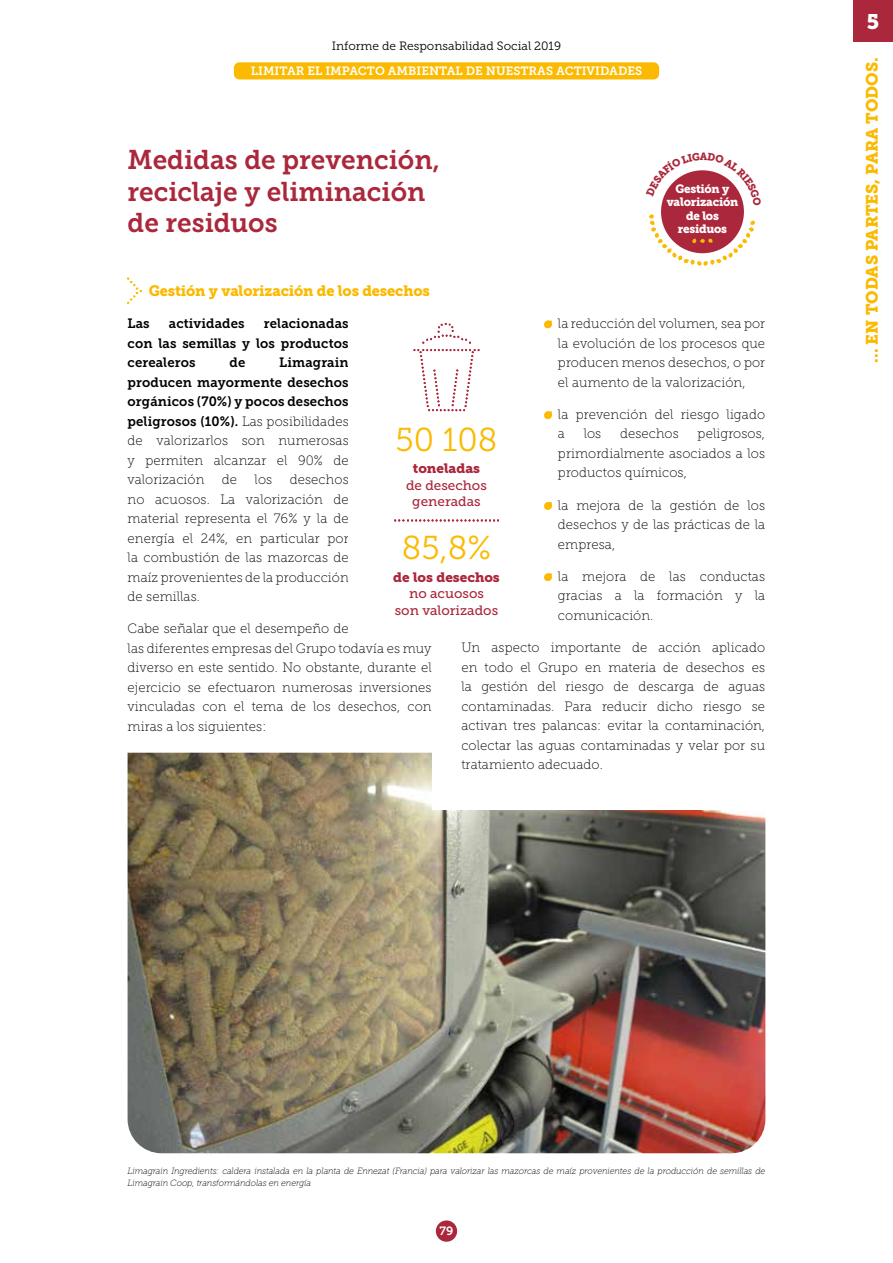
<style>
.page{position:relative;width:893px;height:1263px;background:#fff}
.page>*{position:absolute;margin:0;border:0;box-sizing:border-box;transform-origin:0 0}
.t1{font:33px "Museo Slab 300";color:#fbba00}
.t2{font:27px/31.5px "Museo Slab 700";color:#ab273b}
.t3{font:21px "Museo Slab 900";color:#fff}
.t4{font:16.5px "Museo Slab 900";color:#fbba00}
.t5{font:15px "Museo Slab 900";letter-spacing:-.01em;color:#fbba00}
.t6{font:13.5px/19.5px "Museo Slab 100";letter-spacing:.01em;color:#000;text-align:justify}
.t7{font:13.5px/19.5px "Museo Slab 700";letter-spacing:.01em;color:#000;text-align:justify}
.t8{font:13.5px/16.5px "Museo Slab 500";color:#ab273b;text-align:center}
.t9{font:13.5px "Museo Slab 900";color:#ab273b}
.t10{font:12px "Museo Slab 700";color:#fff}
.t11{font:12px "Museo Slab 300";color:#000}
.t12{font:12px/13.5px "Museo Slab 900";letter-spacing:-.02em;color:#fff;text-align:center;scale:.96 1}
.t13{font:italic 9px/12px "Museo Slab 100";letter-spacing:-.01em;color:#000}
.s1{font-family:"Museo Slab 100"}
</style>
<div class="page">
<div style="left:436px;top:1220px;width:21px;height:22px;background:#ab273b;border-radius:50%"></div>
<div style="left:854px;top:0;width:39px;height:42px;background:#ab273b"></div>
<img style="left:128px;top:753px;width:637px;height:400px">
<div style="left:432px;top:684px;width:352px;height:126px;background:#fff"></div>
<div style="left:544px;top:321px;width:8px;height:7px;background:#fbba00;border-radius:50%"></div>
<div style="left:544px;top:411px;width:8px;height:8px;background:#fbba00;border-radius:50%"></div>
<div style="left:544px;top:502px;width:8px;height:8px;background:#fbba00;border-radius:50%"></div>
<div style="left:544px;top:573px;width:8px;height:8px;background:#fbba00;border-radius:50%"></div>
<svg style="left:127px;top:277px;width:15px;height:27px"></svg>
<svg style="left:394px;top:519px;width:105px;height:3px"></svg>
<div style="left:661px;top:170px;width:83px;height:83px;background:#ab273b;border-radius:50%"></div>
<svg style="left:649px;top:214px;width:106px;height:52px"></svg>
<svg style="left:413px;top:323px;width:67px;height:89px"></svg>
<div style="left:234px;top:62px;width:425px;height:17px;background:#fbba00;border-radius:6px"></div>
<svg style="left:661px;top:170px;width:83px;height:36px"></svg>
<p class="t11" style="left:332px;top:39px;width:231px">Informe de Responsabilidad Social 2019</p>
<p class="t10" style="left:251px;top:64px;width:393px">LIMITAR EL IMPACTO AMBIENTAL DE NUESTRAS ACTIVIDADES</p>
<h2 class="t2" style="left:128px;top:144px;width:314px">Medidas de prevención, reciclaje y eliminación de residuos</h2>
<p class="t5" style="left:149px;top:282px;width:282px">Gestión y valorización de los desechos</p>
<p class="t12" style="left:667px;top:182px;width:76px">Gestión y valorización de los residuos</p>
<p class="t7" style="left:128px;top:314px;width:223px;text-indent:136px">relacionadas con las semillas y los productos cerealeros</p>
<p class="t7" style="left:128px;top:314px;width:24px">Las</p>
<p class="t7" style="left:169px;top:314px;width:77px">actividades</p>
<p class="t6" style="left:558px;top:314px;width:209px">la reducción del volumen, sea por la evolución de los procesos que producen menos desechos, o por el aumento de la valorización,</p>
<p class="t6" style="left:558px;top:405px;width:209px">la prevención del riesgo ligado a</p>
<p class="t7" style="left:128px;top:353px;width:223px;text-indent:152px">Limagrain producen mayormente desechos orgánicos (70%) y pocos desechos peligrosos (10%). <span class="s1">Las posibilidades</span></p>
<p class="t6" style="left:128px;top:431px;width:223px">de valorizarlos son numerosas y permiten alcanzar el 90% de valorización</p>
<p class="t7" style="left:230px;top:353px;width:17px">de</p>
<h1 class="t1" style="left:396px;top:422px;width:103px">50 108</h1>
<p class="t9" style="left:413px;top:461px;width:69px">toneladas</p>
<p class="t8" style="left:406px;top:477px;width:82px">de desechos generadas</p>
<h1 class="t1" style="left:402px;top:530px;width:91px">85,8%</h1>
<p class="t9" style="left:393px;top:569px;width:108px">de los desechos</p>
<p class="t8" style="left:395px;top:585px;width:105px">no acuosos<br>son valorizados</p>
<p class="t6" style="left:558px;top:424px;width:209px;text-indent:140px">peligrosos, primordialmente asociados a los productos químicos,</p>
<p class="t6" style="left:558px;top:495px;width:209px">la mejora de la gestión de los desechos y de las prácticas de la empresa,</p>
<p class="t6" style="left:558px;top:567px;width:209px">la mejora de las conductas gracias a la formación y la comunicación.</p>
<p class="t6" style="left:461px;top:638px;width:305px">Un aspecto importante de acción aplicado en todo el Grupo en materia de desechos es la gestión del riesgo de descarga de aguas contaminadas. Para reducir dicho riesgo se activan tres palancas: evitar la contaminación, colectar las aguas contaminadas y velar por su tratamiento adecuado.</p>
<p class="t6" style="left:584px;top:424px;width:19px">los</p>
<p class="t6" style="left:620px;top:424px;width:60px">desechos</p>
<p class="t6" style="left:128px;top:470px;width:223px;text-indent:162px">desechos no acuosos. La valorización de material representa el 76% y la de energía el 24%, en particular por la combustión de las mazorcas de maíz provenientes de la producción de semillas.</p>
<p class="t6" style="left:128px;top:619px;width:306px;text-align:left">Cabe señalar que el desempeño de<br>las diferentes empresas del Grupo todavía es muy diverso en este sentido. No obstante, durante el ejercicio se efectuaron numerosas inversiones vinculadas con el tema de los desechos, con miras a los siguientes:</p>
<p class="t6" style="left:222px;top:470px;width:17px">de</p>
<p class="t6" style="left:255px;top:470px;width:19px">los</p>
<h3 class="t3" style="left:867px;top:9px;width:14px">5</h3>
<p class="t4" style="left:862px;top:363px;width:307px;rotate:-90deg">... EN TODAS PARTES, PARA TODOS.</p>
<p class="t13" style="left:128px;top:1165px;width:639px">Limagrain Ingredients: caldera instalada en la planta de Ennezat (Francia) para valorizar las mazorcas de maíz provenientes de la producción de semillas de<br>Limagrain Coop, transformándolas en energía</p>
<p class="t10" style="left:440px;top:1224px;width:15px">79</p>
</div>
